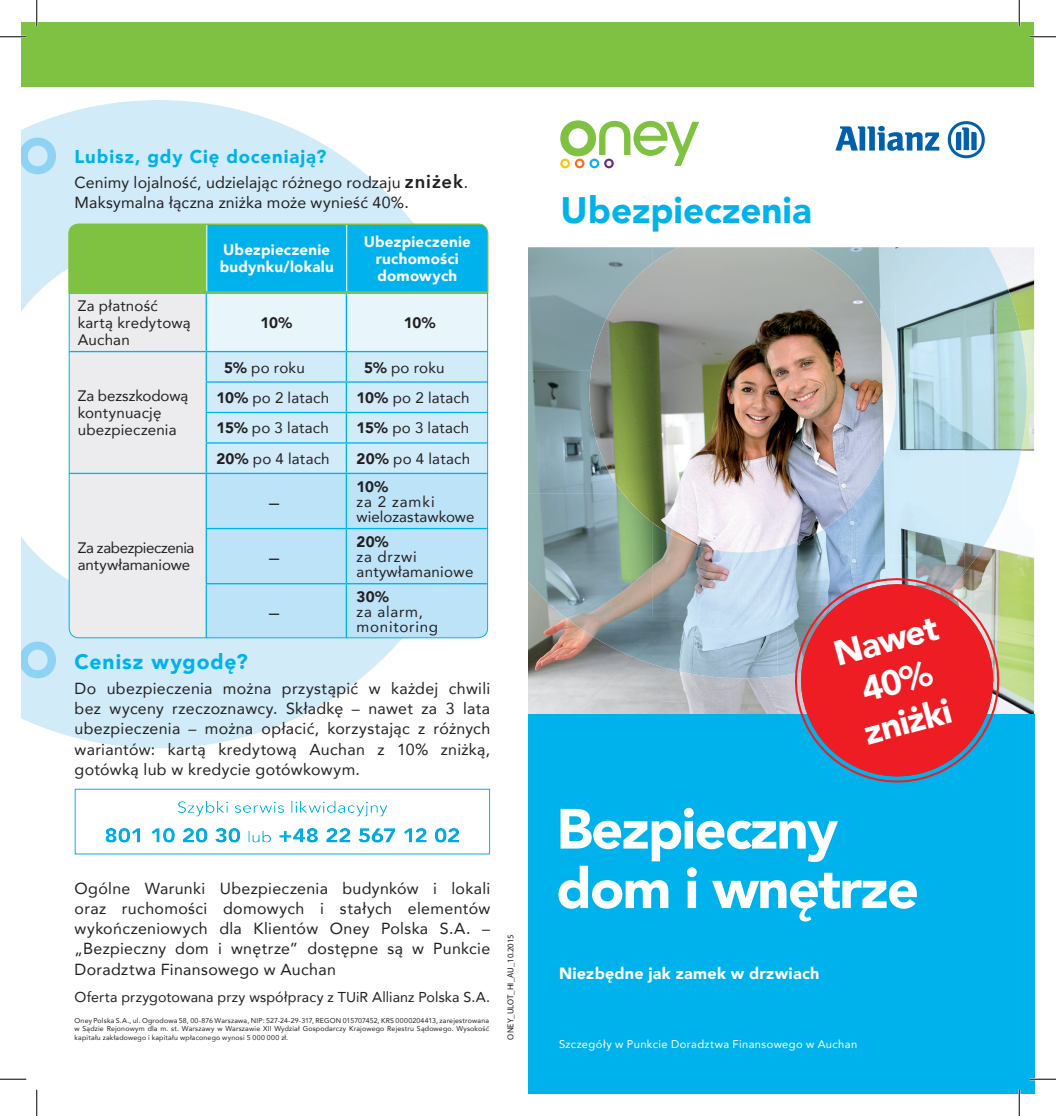
<style>
.page{position:relative;width:1056px;height:1116px;background:#fff}
.page>*{position:absolute;margin:0;border:0;box-sizing:border-box;transform-origin:0 0}
.t1{font:900 56px/59.5px "Avenir LT Com";letter-spacing:-.03em;color:#fff}
.t2{font:900 36.75px "Avenir LT Com";color:#00b2eb}
.t3{font:900 35px/42px "Avenir LT Com";color:#fff}
.t4{font:900 21px "Avenir LT Com";letter-spacing:.045em;color:#00b2eb}
.t5{font:20.12px "Avenir LT Com";color:#231f20}
.t6{font:900 18.55px "Avenir LT Com";letter-spacing:.05em;color:#00b2eb}
.t7{font:900 16.1px "Avenir LT Com";letter-spacing:.015em;color:#fff}
.t8{font:15.92px/20.1px "Avenir LT Com";letter-spacing:.015em;color:#231f20;text-align:justify}
.t9{font:15.05px/16.8px "Avenir LT Com";letter-spacing:.015em;color:#231f20}
.t10{font:900 15.05px/16.8px "Avenir LT Com";letter-spacing:.015em;color:#fff}
.t11{font:15.05px/16.8px "Avenir LT Com";letter-spacing:-.015em;color:#231f20}
.t12{font:15.05px/15px "Avenir LT Com";letter-spacing:.05em;color:#231f20}
.t13{font:900 15.05px "Avenir LT Com";letter-spacing:-.02em;color:#231f20}
.t14{font:14.35px "Avenir LT Com";letter-spacing:.005em;color:#231f20}
.t15{font:11.2px "Avenir LT Com";letter-spacing:.035em;color:#fff}
.t16{font:8.75px "Myriad Pro";color:#231f20}
.t17{font:7px/8.4px "Avenir LT Com";letter-spacing:.03em;color:#231f20;text-align:justify}
.s1{font-weight:800;font-size:18.55px}
.s2{font-weight:900}
</style>
<div class="page">
<svg style="left:22px;top:100px;width:391px;height:648px;fill:#d1ebf9"></svg>
<div style="left:22px;top:22px;width:1012px;height:64px;background:#7fc241"></div>
<img style="left:528px;top:247px;width:506px;height:467px">
<img style="left:528px;top:247px;width:125px;height:123px">
<img style="left:652px;top:247px;width:27px;height:16px">
<img style="left:806px;top:247px;width:209px;height:62px">
<img style="left:873px;top:308px;width:91px;height:124px">
<img style="left:964px;top:308px;width:63px;height:265px">
<img style="left:528px;top:370px;width:95px;height:123px">
<img style="left:839px;top:432px;width:126px;height:133px">
<img style="left:528px;top:493px;width:125px;height:124px">
<img style="left:652px;top:522px;width:125px;height:94px">
<img style="left:777px;top:517px;width:63px;height:159px">
<img style="left:564px;top:616px;width:213px;height:62px">
<div style="left:528px;top:714px;width:506px;height:379px;background:#00b2eb"></div>
<img style="left:178px;top:801px;width:209px;height:15px">
<img style="left:105px;top:828px;width:135px;height:14px">
<img style="left:248px;top:830px;width:23px;height:12px">
<img style="left:279px;top:828px;width:180px;height:14px">
<svg style="left:22px;top:137px;width:34px;height:37px"></svg>
<svg style="left:22px;top:641px;width:34px;height:37px"></svg>
<hr style="left:69px;top:638px;width:137px;height:1px;background:#00b2eb">
<hr style="left:206px;top:638px;width:140px;height:1px;background:#00b2eb">
<hr style="left:346px;top:638px;width:141px;height:1px;background:#00b2eb">
<svg style="left:68px;top:223px;width:421px;height:414px;background:#b4e0e8"></svg>
<svg style="left:835px;top:126px;width:104px;height:25px"></svg>
<svg style="left:947px;top:121px;width:38px;height:37px"></svg>
<svg style="left:560px;top:120px;width:139px;height:48px"></svg>
<svg style="left:782px;top:565px;width:230px;height:149px;background:#aec1b5"></svg>
<svg style="left:791px;top:574px;width:212px;height:209px;background:#c14e5a"></svg>
<hr style="left:0;top:36px;width:26px;height:2px;background:#fff">
<hr style="left:1029px;top:36px;width:27px;height:2px;background:#fff">
<hr style="left:1029px;top:1077px;width:27px;height:3px;background:#fff">
<hr style="left:36px;top:0;width:2px;height:26px;background:#fff">
<hr style="left:1018px;top:0;width:2px;height:26px;background:#fff">
<hr style="left:1018px;top:1089px;width:2px;height:26px;background:#fff">
<svg style="left:0;top:36px;width:26px;height:1px"></svg>
<svg style="left:1029px;top:36px;width:27px;height:1px"></svg>
<svg style="left:0;top:1078px;width:26px;height:1px"></svg>
<svg style="left:1029px;top:1078px;width:27px;height:1px"></svg>
<svg style="left:36px;top:0;width:1px;height:26px"></svg>
<svg style="left:36px;top:1089px;width:1px;height:26px"></svg>
<svg style="left:1019px;top:0;width:1px;height:26px"></svg>
<svg style="left:1019px;top:1089px;width:1px;height:26px"></svg>
<p class="t6" style="left:74px;top:145px;width:253px">Lubisz, gdy Cię doceniają?</p>
<p class="t8" style="left:74px;top:172px;width:395px">Cenimy lojalność, udzielając różnego rodzaju <span class="s1">zniżek</span>.<br>Maksymalna łączna zniżka może wynieść 40%.</p>
<p class="t9" style="left:78px;top:297px;width:114px">Za płatność kartą kredytową<br>Auchan</p>
<p class="t9" style="left:78px;top:387px;width:112px">Za bezszkodową kontynuację ubezpieczenia</p>
<p class="t11" style="left:78px;top:539px;width:118px">Za zabezpieczenia antywłamaniowe</p>
<p class="t10" style="left:220px;top:242px;width:116px">Ubezpieczenie budynku/lokalu</p>
<p class="t10" style="left:364px;top:233px;width:108px;text-align:center">Ubezpieczenie ruchomości domowych</p>
<p class="t10" style="left:219px;top:247px;width:116px">Ubezpieczenie budynku/lokalu</p>
<p class="t10" style="left:366px;top:239px;width:108px;text-align:center">Ubezpieczenie ruchomości domowych</p>
<p class="t13" style="left:260px;top:313px;width:33px">10%</p>
<p class="t13" style="left:404px;top:313px;width:33px">10%</p>
<p class="t9" style="left:224px;top:359px;width:82px"><span class="s2">5%</span> po roku</p>
<p class="t9" style="left:364px;top:359px;width:82px"><span class="s2">5%</span> po roku</p>
<p class="t9" style="left:216px;top:389px;width:114px"><span class="s2">10%</span> po 2 latach</p>
<p class="t9" style="left:356px;top:389px;width:114px"><span class="s2">10%</span> po 2 latach</p>
<p class="t9" style="left:216px;top:419px;width:114px"><span class="s2">15%</span> po 3 latach</p>
<p class="t9" style="left:356px;top:419px;width:114px"><span class="s2">15%</span> po 3 latach</p>
<p class="t9" style="left:216px;top:450px;width:115px"><span class="s2">20%</span> po 4 latach</p>
<p class="t9" style="left:356px;top:450px;width:115px"><span class="s2">20%</span> po 4 latach</p>
<p class="t5" style="left:269px;top:489px;width:12px">–</p>
<p class="t5" style="left:269px;top:544px;width:12px">–</p>
<p class="t5" style="left:269px;top:599px;width:12px">–</p>
<p class="t13" style="left:356px;top:477px;width:33px">10%</p>
<p class="t9" style="left:356px;top:494px;width:119px;line-height:15px">za 2 zamki wielozastawkowe</p>
<p class="t13" style="left:356px;top:532px;width:34px">20%</p>
<p class="t9" style="left:356px;top:549px;width:118px;line-height:15px">za drzwi antywłamaniowe</p>
<p class="t13" style="left:356px;top:587px;width:34px">30%</p>
<p class="t12" style="left:356px;top:604px;width:83px">za alarm, monitoring</p>
<h3 class="t4" style="left:74px;top:649px;width:175px">Cenisz wygodę?</h3>
<p class="t8" style="left:74px;top:678px;width:417px">Do ubezpieczenia można przystąpić w każdej chwili bez wyceny rzeczoznawcy. Składkę – nawet za 3 lata ubezpieczenia – można opłacić, korzystając z różnych wariantów: kartą kredytową Auchan z 10% zniżką, gotówką lub w kredycie gotówkowym.</p>
<p class="t8" style="left:74px;top:878px;width:417px">Ogólne Warunki Ubezpieczenia budynków i lokali oraz ruchomości domowych i stałych elementów wykończeniowych dla Klientów Oney Polska S.A. – „Bezpieczny dom i wnętrze” dostępne są w Punkcie Doradztwa Finansowego w Auchan</p>
<p class="t14" style="left:74px;top:988px;width:417px">Oferta przygotowana przy współpracy z TUiR Allianz Polska S.A.</p>
<p class="t17" style="left:74px;top:1015px;width:416px">Oney Polska S.A., ul. Ogrodowa 58, 00-876 Warszawa, NIP: 527-24-29-317, REGON 015707452, KRS 0000204413, zarejestrowana w Sądzie Rejonowym dla m. st. Warszawy w Warszawie XII Wydział Gospodarczy Krajowego Rejestru Sądowego. Wysokość kapitału zakładowego i kapitału wpłaconego wynosi 5 000 000 zł.</p>
<p class="t16" style="left:505px;top:1039px;width:107px;rotate:-90deg">ONEY_ULOT_HI_AU_10.2015</p>
<h2 class="t2" style="left:561px;top:188px;width:253px">Ubezpieczenia</h2>
<h3 class="t3" style="left:829px;top:633px;width:108px;rotate:-15deg">Nawet<br>40% zniżki</h3>
<h1 class="t1" style="left:556px;top:799px;width:364px">Bezpieczny dom i wnętrze</h1>
<p class="t7" style="left:559px;top:962px;width:262px">Niezbędne jak zamek w drzwiach</p>
<p class="t15" style="left:559px;top:1037px;width:300px">Szczegóły w Punkcie Doradztwa Finansowego w Auchan</p>
</div>
